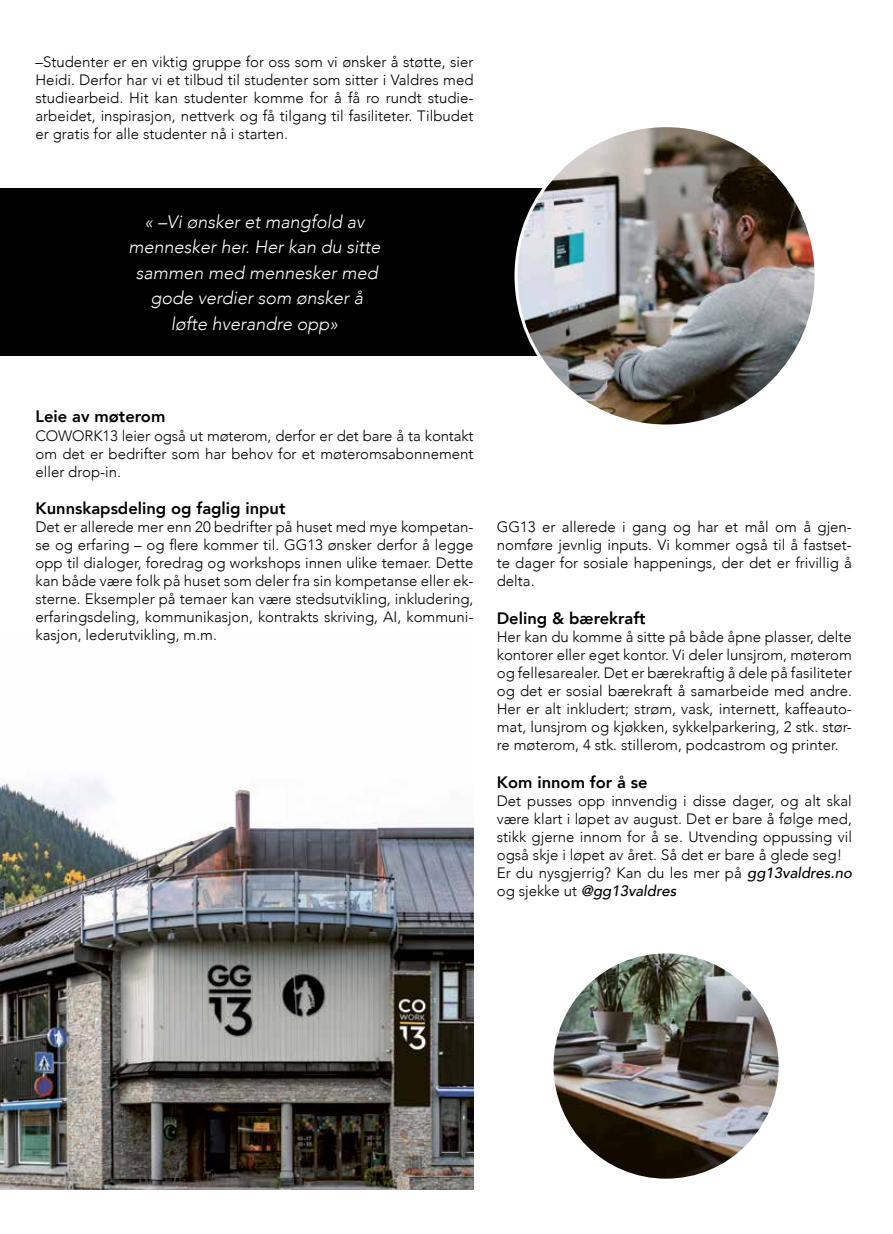
<style>
.page{position:relative;width:893px;height:1234px;background:#fff}
.page>*{position:absolute;margin:0;border:0;box-sizing:border-box;transform-origin:0 0}
.t1{font:italic 300 18px/25.5px "Avenir";color:#fff;text-align:center}
.t2{font:800 16.5px "Avenir";color:#000}
.t3{font:300 15px/18px "Avenir";color:#000;text-align:justify}
.s1{font-weight:500;font-style:italic}
</style>
<div class="page">
<div style="left:0;top:189px;width:659px;height:167px;background:#000"></div>
<img style="left:553px;top:953px;width:226px;height:225px;border-radius:113px">
<img style="left:516px;top:126px;width:300px;height:300px;border-radius:150px">
<img style="left:0;top:779px;width:473px;height:410px">
<p class="t3" style="left:35px;top:53px;width:440px">–Studenter er en viktig gruppe for oss som vi ønsker å støtte, sier Heidi. Derfor har vi et tilbud til studenter som sitter i Valdres med studiearbeid. Hit kan studenter komme for å få ro rundt studie&shy;arbeidet, inspirasjon, nettverk og få tilgang til fasiliteter. Tilbudet er gratis for alle studenter nå i starten.</p>
<p class="t1" style="left:128px;top:209px;width:254px">« –Vi ønsker et mangfold av mennesker her. Her kan du sitte sammen med mennesker med gode verdier som ønsker å løfte hverandre opp»</p>
<p class="t2" style="left:36px;top:404px;width:131px">Leie av møterom</p>
<p class="t3" style="left:36px;top:426px;width:439px">COWORK13 leier også ut møterom, derfor er det bare å ta kontakt om det er bedrifter som har behov for et møteromsabonnement eller drop-in.</p>
<p class="t2" style="left:36px;top:495px;width:252px">Kunnskapsdeling og faglig input</p>
<p class="t3" style="left:36px;top:518px;width:440px">Det er allerede mer enn 20 bedrifter på huset med mye kompetan&shy;se og erfaring – og flere kommer til. GG13 ønsker derfor å legge opp til dialoger, foredrag og workshops innen ulike temaer. Dette kan både være folk på huset som deler fra sin kompetanse eller ek&shy;sterne. Eksempler på temaer kan være stedsutvikling, inkludering, erfaringsdeling, kommunikasjon, kontrakts skriving, AI, kommuni&shy;kasjon, lederutvikling, m.m.</p>
<p class="t3" style="left:497px;top:518px;width:357px">GG13 er allerede i gang og har et mål om å gjen&shy;nomføre jevnlig inputs. Vi kommer også til å fastset&shy;te dager for sosiale happenings, der det er frivillig å delta.</p>
<p class="t2" style="left:497px;top:605px;width:150px">Deling &amp; bærekraft</p>
<p class="t3" style="left:497px;top:628px;width:357px">Her kan du komme å sitte på både åpne plasser, delte kontorer eller eget kontor. Vi deler lunsjrom, møterom og fellesarealer. Det er bærekraftig å dele på fasiliteter og det er sosial bærekraft å samarbeide med andre.<br>Her er alt inkludert; strøm, vask, internett, kaffeauto&shy;mat, lunsjrom og kjøkken, sykkelparkering, 2 stk. stør&shy;re møterom, 4 stk. stillerom, podcastrom og printer.</p>
<p class="t2" style="left:497px;top:769px;width:152px">Kom innom for å se</p>
<p class="t3" style="left:497px;top:791px;width:357px;text-align:left">Det pusses opp innvendig i disse dager, og alt skal være klart i løpet av august. Det er bare å følge med, stikk gjerne innom for å se. Utvending oppussing vil også skje i løpet av året. Så det er bare å glede seg!<br>Er du nysgjerrig? Kan du les mer på <span class="s1">gg13valdres.no </span>og sjekke ut <span class="s1">@gg13valdres</span></p>
</div>
